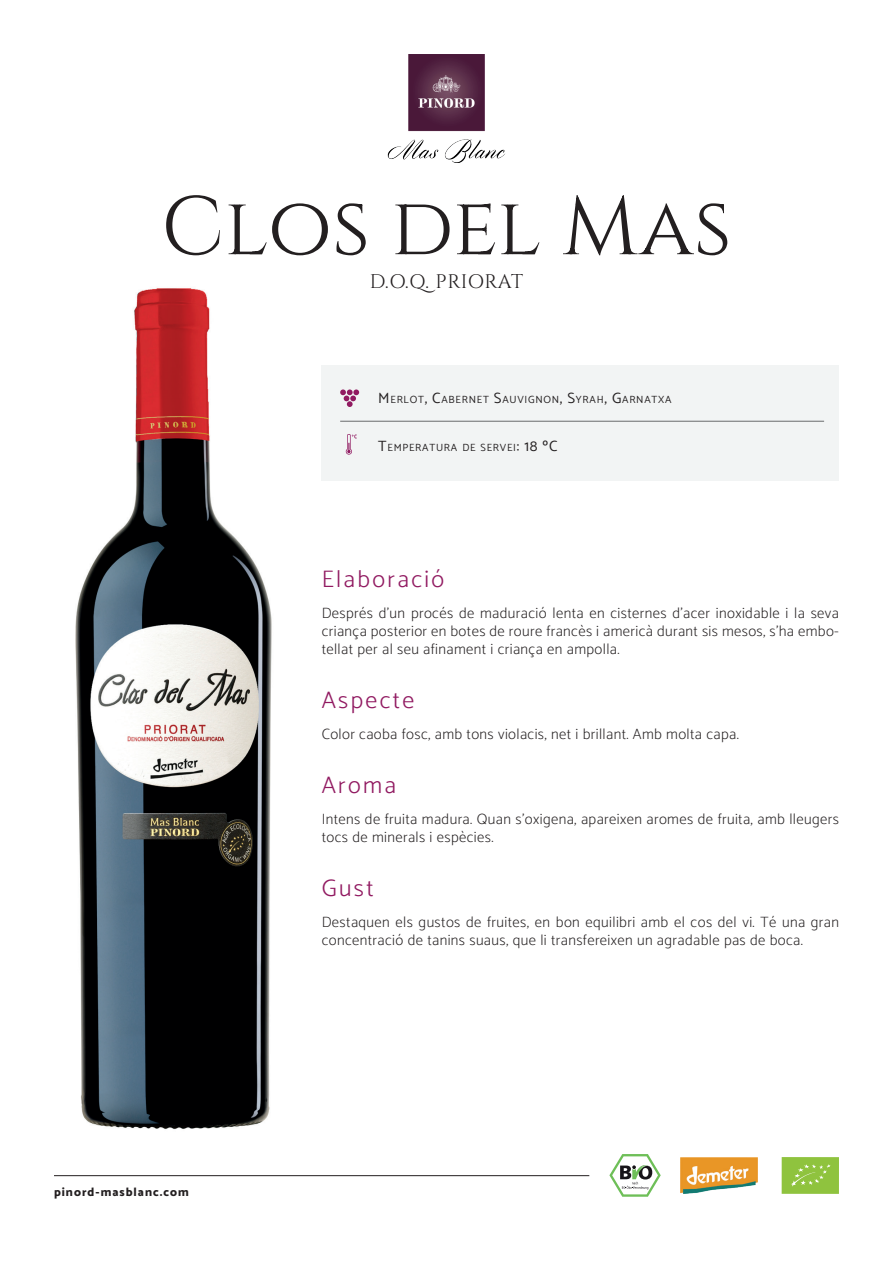
<style>
.page{position:relative;width:893px;height:1263px;background:#fff}
.page>*{position:absolute;margin:0;border:0;box-sizing:border-box;transform-origin:0 0}
.t1{font:82.65px "Cinzel";color:#231f20}
.t2{font:300 24px "Catamaran";letter-spacing:.1em;color:#911a61}
.t3{font:19.5px "Cinzel";letter-spacing:.015em;color:#231f20}
.t4{font:200 15px/18px "Catamaran";letter-spacing:.025em;color:#231f20}
.t5{font:800 12px "Catamaran";letter-spacing:.085em;color:#231f20}
.t6{font:10.5px "Catamaran";letter-spacing:.07em;color:#231f20}
.s1{font-size:15px}
</style>
<div class="page">
<img style="left:75px;top:288px;width:197px;height:842px">
<hr style="left:54px;top:1175px;width:535px;height:1px;background:#231f20">
<svg style="left:609px;top:1154px;width:52px;height:43px"></svg>
<div style="left:782px;top:1157px;width:57px;height:37px;background:#8fc33e"></div>
<svg style="left:791px;top:1164px;width:40px;height:22px"></svg>
<img style="left:681px;top:1157px;width:77px;height:37px">
<img style="left:387px;top:54px;width:118px;height:108px">
<div style="left:322px;top:365px;width:517px;height:115px;background:#f2f4f4"></div>
<svg style="left:340px;top:389px;width:19px;height:18px"></svg>
<svg style="left:346px;top:434px;width:11px;height:21px"></svg>
<hr style="left:340px;top:421px;width:484px;height:1px;background:#696b6c">
<h1 class="t1" style="left:161px;top:173px;width:572px">Clos del Mas</h1>
<h3 class="t3" style="left:370px;top:269px;width:155px">D.O.Q. PRIORAT</h3>
<p class="t6" style="left:378px;top:391px;width:295px"><span class="s1">M</span>ERLOT<span class="s1">, C</span>ABERNET <span class="s1">S</span>AUVIGNON<span class="s1">, S</span>YRAH<span class="s1">, G</span>ARNATXA</p>
<p class="t6" style="left:378px;top:440px;width:181px"><span class="s1">T</span>EM PERATURA DE SERVEI<span class="s1">: 18 ºC</span></p>
<p class="t5" style="left:54px;top:1183px;width:136px">pinord-masblanc.com</p>
<h2 class="t2" style="left:322px;top:560px;width:124px">Elaboració</h2>
<p class="t4" style="left:322px;top:603px;width:519px;text-align:justify">Després d’un procés de maduració lenta en cisternes d’acer inoxidable i la seva criança posterior en botes de roure francès i americà durant sis mesos, s’ha embo&shy;tellat per al seu afinament i criança en ampolla.</p>
<h2 class="t2" style="left:322px;top:681px;width:94px">Aspecte</h2>
<p class="t4" style="left:322px;top:724px;width:419px">Color caoba fosc, amb tons violacis, net i brillant. Amb molta capa.</p>
<h2 class="t2" style="left:322px;top:767px;width:76px">Aroma</h2>
<p class="t4" style="left:322px;top:809px;width:519px">Intens de fruita madura. Quan s’oxigena, apareixen aromes de fruita, amb lleugers tocs de minerals i espècies.</p>
<h2 class="t2" style="left:322px;top:870px;width:53px">Gust</h2>
<p class="t4" style="left:322px;top:912px;width:519px">Destaquen els gustos de fruites, en bon equilibri amb el cos del vi. Té una gran concentració de tanins suaus, que li transfereixen un agradable pas de boca.</p>
</div>
